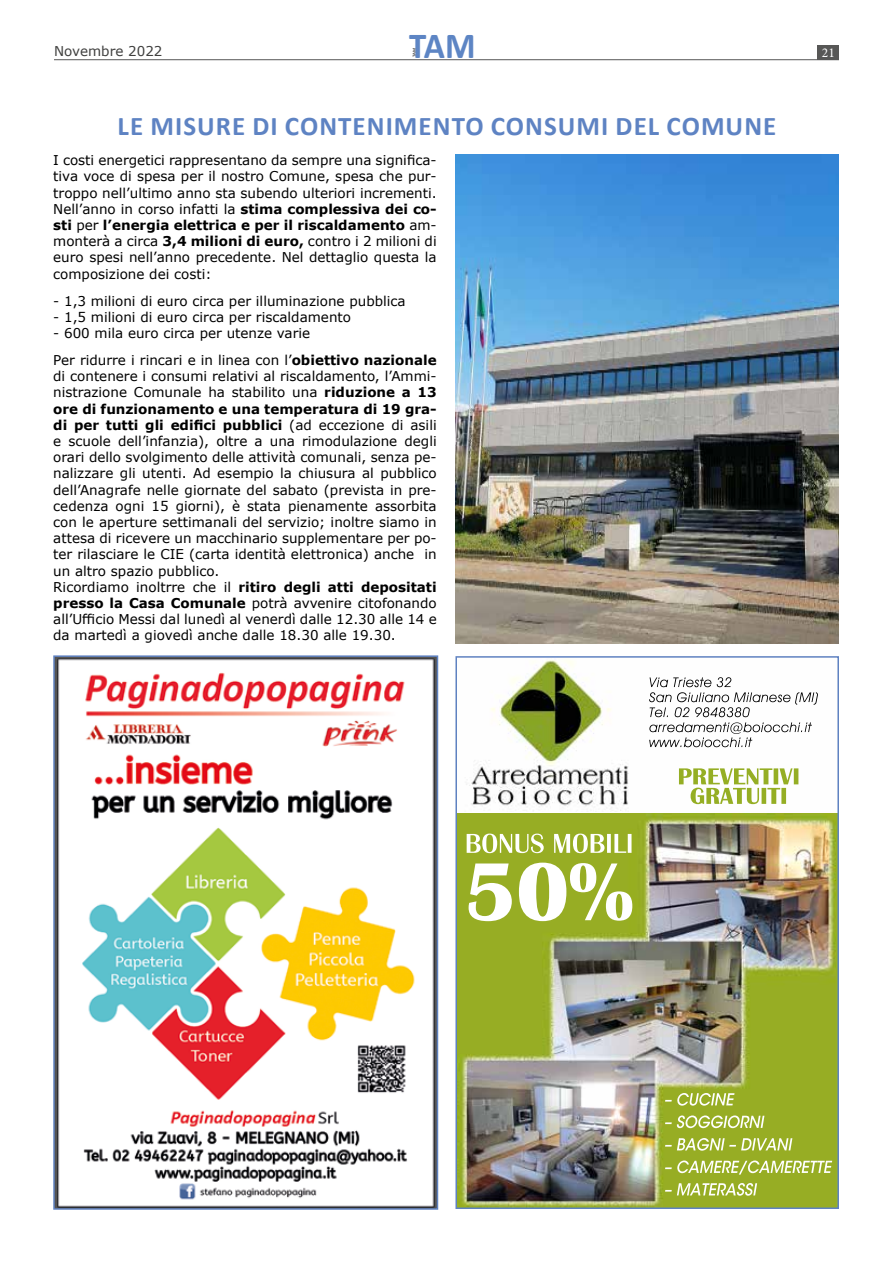
<style>
.page{position:relative;width:893px;height:1263px;background:#fff}
.page>*{position:absolute;margin:0;border:0;box-sizing:border-box;transform-origin:0 0}
.t1{font:700 36.9px "Calibri";color:#5d85c4;scale:.95 1}
.t2{font:700 27px "Calibri";letter-spacing:.04em;color:#5e83c3}
.t3{font:13.5px/16.2px "Verdana";color:#000}
.t4{font:13.5px "Verdana";color:#3f3f3e}
.t5{font:13.5px "Minion Pro";color:#fff}
.t6{font:3.9px "Calibri";color:#000;scale:1.23 1}
.s1{font-weight:700}
</style>
<div class="page">
<hr style="left:54px;top:59px;width:785px;height:1px;background:#575756">
<div style="left:818px;top:46px;width:21px;height:14px;background:#575756"></div>
<img style="left:56px;top:658px;width:379px;height:549px">
<div style="left:53px;top:655px;width:385px;height:555px;border:2px solid #5f82c1"></div>
<img style="left:466px;top:660px;width:369px;height:153px">
<img style="left:458px;top:813px;width:378px;height:393px">
<div style="left:455px;top:656px;width:384px;height:553px;border:2px solid #5f82c1"></div>
<img style="left:455px;top:155px;width:384px;height:489px">
<p class="t4" style="left:54px;top:42px;width:110px">Novembre 2022</p>
<h1 class="t1" style="left:409px;top:20px;width:71px">TAM</h1>
<p class="t6" style="left:412px;top:57px;width:9px;rotate:-90deg">TAM</p>
<h2 class="t2" style="left:130px;top:107px;width:648px">E MISURE DI CONTENIMENTO CONSUMI DEL COMUNE</h2>
<p class="t3" style="left:53px;top:152px;width:385px;text-align:justify">I costi energetici rappresentano da sempre una significa&shy;tiva voce di spesa per il nostro Comune, spesa che pur&shy;troppo nell’ultimo anno sta subendo ulteriori incrementi.<br>Nell’anno in corso infatti la <span class="s1">stima complessiva dei co&shy;sti</span> per <span class="s1">l’energia elettrica e per il riscaldamento</span> am&shy;monterà a circa <span class="s1">3,4 milioni di euro,</span> contro i 2 milioni di euro spesi nell’anno precedente. Nel dettaglio questa la composizione dei costi:</p>
<p class="t3" style="left:53px;top:292px;width:354px">- 1,3 milioni di euro circa per illuminazione pubblica</p>
<p class="t3" style="left:53px;top:309px;width:299px">- 1,5 milioni di euro circa per riscaldamento</p>
<p class="t3" style="left:53px;top:319px;width:385px;line-height:27px">- 600 mila euro circa per utenze varie<br>Per ridurre i rincari e in linea con l’<span class="s1">obiettivo nazionale</span></p>
<p class="t3" style="left:53px;top:368px;width:385px">di contenere i consumi relativi al riscaldamento, l’Ammi&shy;nistrazione Comunale ha stabilito una <span class="s1">riduzione a 13 ore di funzionamento e una temperatura di 19 gra&shy;di per tutti gli edifici pubblici</span> (ad eccezione di asili e scuole dell’infanzia), oltre a una rimodulazione degli orari dello svolgimento delle attività comunali, senza pe&shy;nalizzare gli utenti. Ad esempio la chiusura al pubblico dell’Anagrafe nelle giornate del sabato (prevista in pre&shy;cedenza ogni 15 giorni), è stata pienamente assorbita con le aperture settimanali del servizio; inoltre siamo in attesa di ricevere un macchinario supplementare per po&shy;ter rilasciare le CIE (carta identità elettronica) anche in un altro spazio pubblico.<br>Ricordiamo inoltrre che il <span class="s1">ritiro degli atti depositati presso la Casa Comunale</span> potrà avvenire citofonando all’Ufficio Messi dal lunedì al venerdì dalle 12.30 alle 14 e da martedì a giovedì anche dalle 18.30 alle 19.30.</p>
<p class="t5" style="left:822px;top:44px;width:14px">21</p>
</div>
